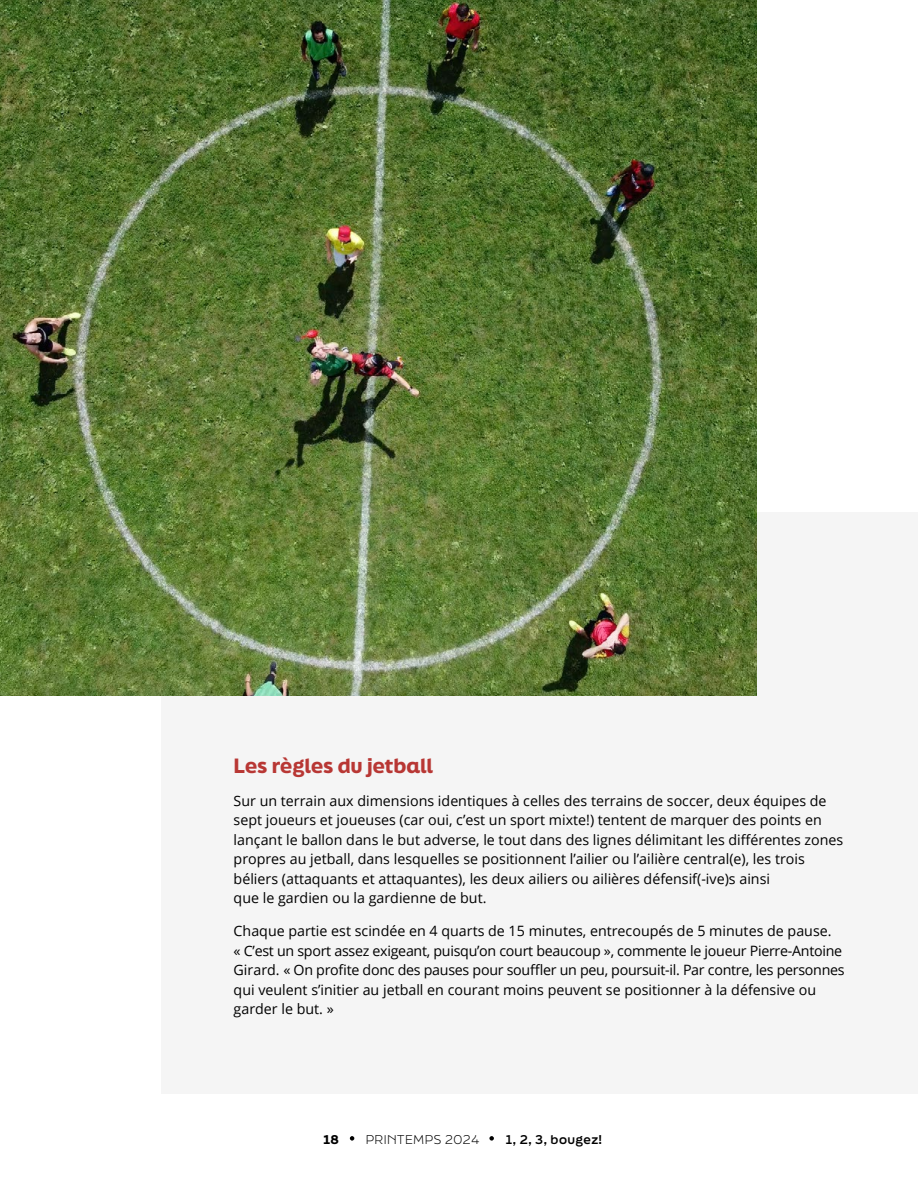
<style>
.page{position:relative;width:918px;height:1188px;background:#fff}
.page>*{position:absolute;margin:0;border:0;box-sizing:border-box;transform-origin:0 0}
.t1{font:900 19.5px "Final Six";color:#b83734}
.t2{font:14.25px/19.5px "Open Sans";color:#000}
.t3{font:300 12px "Final Six";letter-spacing:.04em;color:#000}
.t4{font:700 12px "Final Six";letter-spacing:.04em;color:#000}
.t5{font:900 12px "Final Six";color:#000}
</style>
<div class="page">
<div style="left:162px;top:512px;width:756px;height:582px;background:#f5f5f5"></div>
<img style="left:0;top:0;width:756px;height:696px">
<svg style="left:350px;top:1136px;width:4px;height:5px"></svg>
<svg style="left:489px;top:1136px;width:5px;height:5px"></svg>
<h1 class="t1" style="left:234px;top:751px;width:201px">Les règles du jetball</h1>
<p class="t2" style="left:234px;top:790px;width:611px">Sur un terrain aux dimensions identiques à celles des terrains de soccer, deux équipes de sept joueurs et joueuses (car oui, c’est un sport mixte!) tentent de marquer des points en lançant le ballon dans le but adverse, le tout dans des lignes délimitant les différentes zones propres au jetball, dans lesquelles se positionnent l’ailier ou l’ailière central(e), les trois béliers (attaquants et attaquantes), les deux ailiers ou ailières défensif(-ive)s ainsi<br>que le gardien ou la gardienne de but.</p>
<p class="t2" style="left:234px;top:921px;width:613px">Chaque partie est scindée en 4 quarts de 15 minutes, entrecoupés de 5 minutes de pause.<br>« C’est un sport assez exigeant, puisqu’on court beaucoup », commente le joueur Pierre-Antoine Girard. « On profite donc des pauses pour souffler un peu, poursuit-il. Par contre, les personnes qui veulent s’initier au jetball en courant moins peuvent se positionner à la défensive ou garder le but. »</p>
<p class="t5" style="left:323px;top:1130px;width:17px">18</p>
<p class="t3" style="left:366px;top:1130px;width:116px">PRINTEMPS 2024</p>
<p class="t4" style="left:505px;top:1130px;width:98px">1, 2, 3, bougez!</p>
</div>
